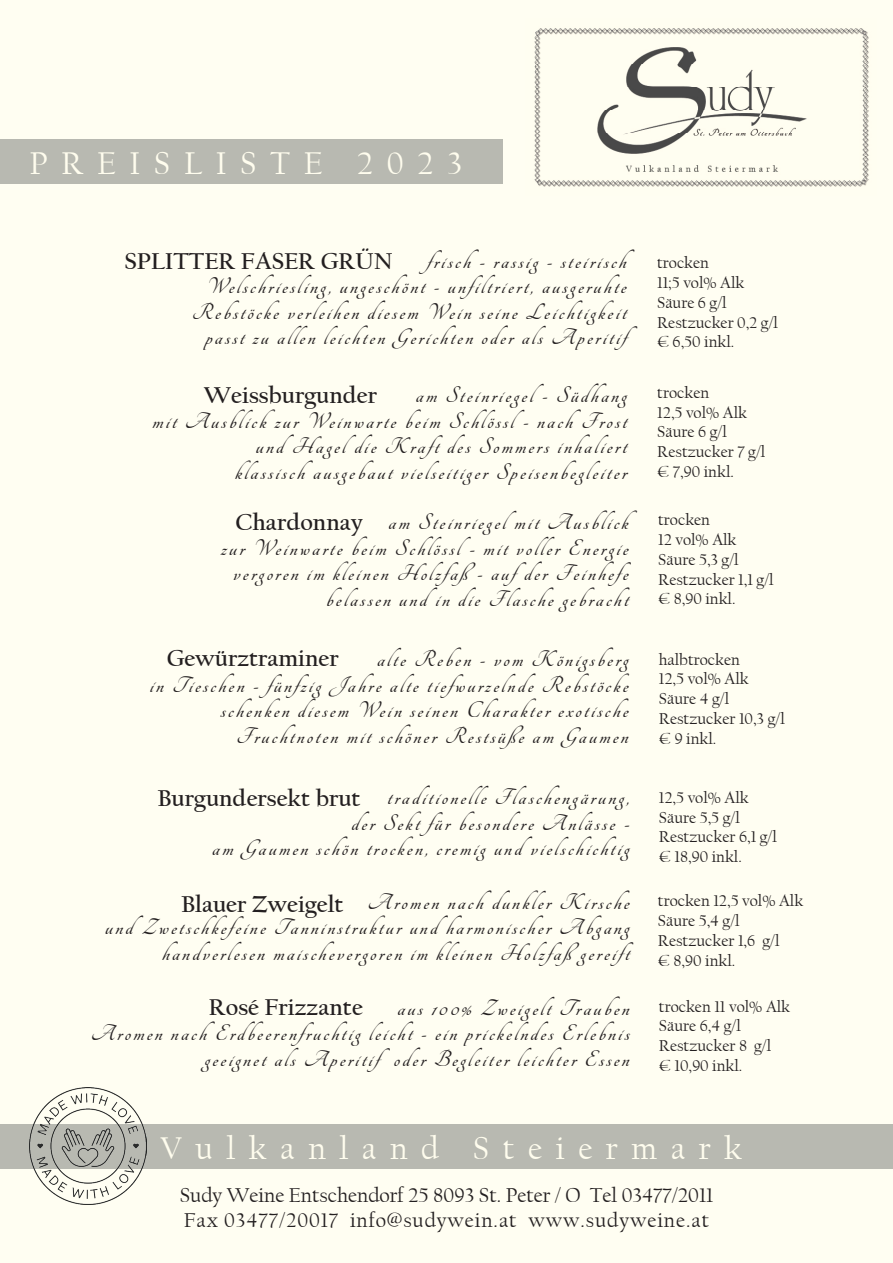
<style>
.page{position:relative;width:893px;height:1263px;background:#fffef2}
.page>*{position:absolute;margin:0;border:0;box-sizing:border-box;transform-origin:0 0}
.t1{font:33px "Californian FB";letter-spacing:.41em;color:#fffdee}
.t2{font:italic 700 24.6px "Tangerine";letter-spacing:.11em;color:#231f20;scale:.95 1}
.t3{font:700 24px "Californian FB";color:#231f20}
.t4{font:21px "Californian FB";color:#231f20}
.t5{font:21px "Californian FB";letter-spacing:.045em;color:#231f20}
.t6{font:16.5px "Californian FB";color:#231f20}
</style>
<div class="page">
<img style="left:534px;top:28px;width:335px;height:159px">
<div style="left:0;top:1123px;width:893px;height:45px;background:#b8b9b1"></div>
<div style="left:0;top:139px;width:503px;height:45px;background:#b8b9b1"></div>
<img style="left:29px;top:1087px;width:117px;height:117px">
<p class="t1" style="left:29px;top:145px;width:434px">PREISLISTE 2023</p>
<p class="t3" style="left:124px;top:247px;width:270px">SPLITTER FASER GRÜN</p>
<p class="t2" style="left:427px;top:249px;width:211px">frisch - rassig - steirisch</p>
<p class="t2" style="left:206px;top:274px;width:448px">W el sch ri esl i ng , ung esch önt - unfi l tri ert, ausg eruh te</p>
<p class="t2" style="left:192px;top:300px;width:463px">Rebstöcke verleihen diesem Wein seine Leichtigkeit</p>
<p class="t2" style="left:205px;top:325px;width:465px">p asst zu allen leichten Gerichten oder als Ap eritif</p>
<p class="t6" style="left:657px;top:254px;width:53px">trocken</p>
<p class="t6" style="left:657px;top:274px;width:89px">11;5 vol% Alk</p>
<p class="t6" style="left:657px;top:293px;width:71px">Säure 6 g/l</p>
<p class="t6" style="left:657px;top:313px;width:122px">Restzucker 0,2 g/l</p>
<p class="t6" style="left:657px;top:333px;width:79px">€ 6,50 inkl.</p>
<p class="t2" style="left:415px;top:383px;width:224px">am Steinriegel - Südhang</p>
<p class="t2" style="left:152px;top:409px;width:505px">mi t Ausb l i ck zur W ei nwarte b ei m S ch l össl - nach F rost</p>
<p class="t2" style="left:255px;top:434px;width:396px">und Hag el die Kraft des Sommers inhaliert</p>
<p class="t2" style="left:235px;top:460px;width:418px">klassisch ausgebaut vielseitiger Speisenbegleiter</p>
<p class="t2" style="left:388px;top:510px;width:254px">am S tei nri eg el mi t Ausb l i ck</p>
<p class="t2" style="left:221px;top:536px;width:435px">zur Weinwarte beim Schlössl - mit voller Energie</p>
<p class="t2" style="left:233px;top:561px;width:429px">verg oren i m k l ei nen H ol zfaß- aufd er F ei nh efe</p>
<p class="t2" style="left:326px;top:587px;width:324px">belassen und in die Flasche gebracht</p>
<p class="t2" style="left:377px;top:647px;width:266px">alte Reben - vom Königsberg</p>
<p class="t2" style="left:149px;top:673px;width:510px">i n T i esch en - fünfzi g J ah re al te ti efwurzel nd e R eb stöck e</p>
<p class="t2" style="left:220px;top:698px;width:435px">sch enk en d i esem W ei n sei nen C h arak ter exoti sch e</p>
<p class="t2" style="left:236px;top:724px;width:418px">Fruchtnoten mit schöner Restsüße am Gaumen</p>
<p class="t2" style="left:387px;top:786px;width:260px">traditionelle Flascheng ärung,</p>
<p class="t2" style="left:351px;top:811px;width:298px">d er S ek t für b esond ere Anl ässe -</p>
<p class="t2" style="left:212px;top:837px;width:441px">am G aumen sch ön trock en, cremi g und vi el sch i ch ti g</p>
<p class="t3" style="left:204px;top:381px;width:175px">Weissburgunder</p>
<p class="t3" style="left:236px;top:509px;width:129px">Chardonnay</p>
<p class="t3" style="left:167px;top:645px;width:174px">Gewürztraminer</p>
<p class="t3" style="left:158px;top:784px;width:204px">Burgundersekt brut</p>
<p class="t6" style="left:657px;top:383px;width:53px">trocken</p>
<p class="t6" style="left:657px;top:403px;width:91px">12,5 vol% Alk</p>
<p class="t6" style="left:657px;top:423px;width:71px">Säure 6 g/l</p>
<p class="t6" style="left:657px;top:443px;width:110px">Restzucker 7 g/l</p>
<p class="t6" style="left:657px;top:462px;width:78px">€ 7,90 inkl.</p>
<p class="t6" style="left:658px;top:511px;width:53px">trocken</p>
<p class="t6" style="left:658px;top:530px;width:80px">12 vol% Alk</p>
<p class="t6" style="left:658px;top:550px;width:82px">Säure 5,3 g/l</p>
<p class="t6" style="left:658px;top:570px;width:117px">Restzucker 1,1 g/l</p>
<p class="t6" style="left:658px;top:590px;width:79px">€ 8,90 inkl.</p>
<p class="t6" style="left:659px;top:650px;width:83px">halbtrocken</p>
<p class="t6" style="left:659px;top:670px;width:91px">12,5 vol% Alk</p>
<p class="t6" style="left:659px;top:690px;width:72px">Säure 4 g/l</p>
<p class="t6" style="left:659px;top:709px;width:127px">Restzucker 10,3 g/l</p>
<p class="t6" style="left:659px;top:729px;width:59px">€ 9 inkl.</p>
<p class="t6" style="left:659px;top:788px;width:91px">12,5 vol% Alk</p>
<p class="t6" style="left:659px;top:808px;width:83px">Säure 5,5 g/l</p>
<p class="t6" style="left:659px;top:828px;width:120px">Restzucker 6,1 g/l</p>
<p class="t6" style="left:659px;top:848px;width:85px">€ 18,90 inkl.</p>
<p class="t2" style="left:367px;top:890px;width:281px">Aromen nach d unk l er K i rsch e</p>
<p class="t2" style="left:105px;top:915px;width:553px">und Z wetsch k efei ne T anni nstruk tur und h armoni sch er Ab g ang</p>
<p class="t2" style="left:162px;top:941px;width:506px">h and verl esen mai sch everg oren i m k l ei nen H ol zfaßg erei ft</p>
<p class="t3" style="left:182px;top:890px;width:164px">Blauer Zweigelt</p>
<p class="t6" style="left:658px;top:892px;width:147px">trocken 12,5 vol% Alk</p>
<p class="t6" style="left:658px;top:911px;width:83px">Säure 5,4 g/l</p>
<p class="t6" style="left:658px;top:931px;width:123px">Restzucker 1,6 g/l</p>
<p class="t6" style="left:658px;top:951px;width:79px">€ 8,90 inkl.</p>
<p class="t2" style="left:397px;top:996px;width:250px">aus 100% Zweigelt Trauben</p>
<p class="t2" style="left:91px;top:1021px;width:572px">Aromen nach Erdbeerenfruchtig leicht - ein p rickelndes Erlebnis</p>
<p class="t2" style="left:204px;top:1047px;width:453px">geeignet als Ap eritifoder Begleiter leichter Essen</p>
<p class="t3" style="left:209px;top:994px;width:156px">Rosé Frizzante</p>
<p class="t6" style="left:659px;top:997px;width:133px">trocken 11 vol% Alk</p>
<p class="t6" style="left:659px;top:1017px;width:83px">Säure 6,4 g/l</p>
<p class="t6" style="left:659px;top:1037px;width:114px">Restzucker 8 g/l</p>
<p class="t6" style="left:659px;top:1056px;width:85px">€ 10,90 inkl.</p>
<p class="t1" style="left:160px;top:1129px;width:583px">Vulkanland Steiermark</p>
<p class="t4" style="left:180px;top:1183px;width:535px">Sudy Weine Entschendorf 25 8093 St. Peter / O Tel 03477/2011</p>
<p class="t5" style="left:184px;top:1209px;width:527px">Fax 03477/20017 info@sudywein.at www.sudyweine.at</p>
</div>
